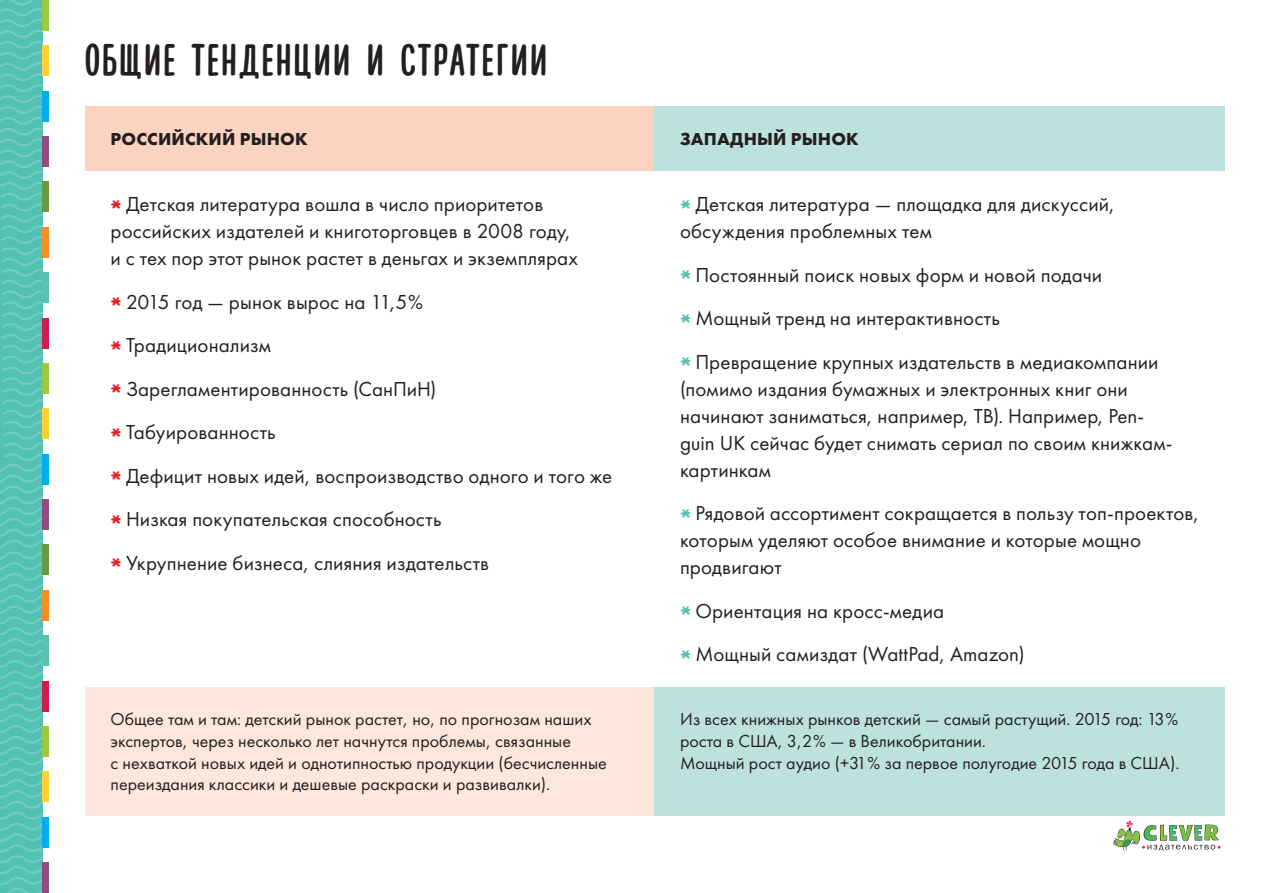
<style>
.page{position:relative;width:1263px;height:893px;background:#fff}
.page>*{position:absolute;margin:0;border:0;box-sizing:border-box;transform-origin:0 0}
.t1{font:700 43.5px "Lifehack Sans";letter-spacing:.065em;color:#231f20}
.text{font:21px/27px "Futura New";letter-spacing:.005em;color:#231f20}
.t2{font:18px/21.6px "Futura New";color:#231f20}
.t3{font:700 18px "Futura New";letter-spacing:.01em;color:#231f20}
.s1{font-family:"Lifehack Basic";color:#ee1d23}
.s2{font-family:"Lifehack Basic";color:#53c1b2}
</style>
<div class="page">
<svg style="left:0;top:0;width:43px;height:893px;background:#5ac2b4"></svg>
<svg style="left:1113px;top:820px;width:107px;height:31px"></svg>
<div style="left:85px;top:106px;width:569px;height:64px;background:#fcd2c0"></div>
<div style="left:654px;top:106px;width:571px;height:64px;background:#bde2dd"></div>
<div style="left:85px;top:687px;width:569px;height:129px;background:#fde7dc"></div>
<div style="left:654px;top:687px;width:571px;height:129px;background:#bde2dd"></div>
<div style="left:43px;top:862px;width:6px;height:31px;background:#924c82"></div>
<div style="left:43px;top:817px;width:6px;height:31px;background:#00afef"></div>
<div style="left:43px;top:771px;width:6px;height:31px;background:#fdd037"></div>
<div style="left:43px;top:726px;width:6px;height:31px;background:#99ca3f"></div>
<div style="left:43px;top:681px;width:6px;height:30px;background:#d11d4f"></div>
<div style="left:43px;top:635px;width:6px;height:31px;background:#57c1b4"></div>
<div style="left:43px;top:590px;width:6px;height:31px;background:#f68d22"></div>
<div style="left:43px;top:544px;width:6px;height:31px;background:#679a3e"></div>
<div style="left:43px;top:499px;width:6px;height:31px;background:#924c82"></div>
<div style="left:43px;top:454px;width:6px;height:31px;background:#00afef"></div>
<div style="left:43px;top:408px;width:6px;height:31px;background:#fdd037"></div>
<div style="left:43px;top:363px;width:6px;height:31px;background:#99ca3f"></div>
<div style="left:43px;top:318px;width:6px;height:31px;background:#d11d4f"></div>
<div style="left:43px;top:272px;width:6px;height:31px;background:#57c1b4"></div>
<div style="left:43px;top:227px;width:6px;height:31px;background:#f68d22"></div>
<div style="left:43px;top:181px;width:6px;height:31px;background:#679a3e"></div>
<div style="left:43px;top:136px;width:6px;height:31px;background:#924c82"></div>
<div style="left:43px;top:91px;width:6px;height:31px;background:#00afef"></div>
<div style="left:43px;top:45px;width:6px;height:31px;background:#fdd037"></div>
<div style="left:43px;top:0;width:6px;height:31px;background:#99ca3f"></div>
<p class="t1" style="left:85px;top:36px;width:464px">ОБЩИЕ ТЕНДЕНЦИИ И СТРАТЕГИИ</p>
<p class="t3" style="left:111px;top:127px;width:198px">РОССИЙСКИЙ РЫНОК</p>
<p class="t3" style="left:680px;top:127px;width:180px">ЗАПАДНЫЙ РЫНОК</p>
<p class="text" style="left:111px;top:191px;width:469px"><span class="s1">*</span> Детская литература вошла в число приоритетов российских издателей и книготорговцев в 2008 году, и с тех пор этот рынок растет в деньгах и экземплярах</p>
<p class="text" style="left:111px;top:288px;width:314px"><span class="s1">*</span> 2015 год — рынок вырос на 11,5%</p>
<p class="text" style="left:111px;top:332px;width:162px"><span class="s1">*</span> Традиционализм</p>
<p class="text" style="left:111px;top:375px;width:327px"><span class="s1">*</span> Зарегламентированность (СанПиН)</p>
<p class="text" style="left:111px;top:419px;width:167px"><span class="s1">*</span> Табуированность</p>
<p class="text" style="left:111px;top:462px;width:503px"><span class="s1">*</span> Дефицит новых идей, воспроизводство одного и того же</p>
<p class="text" style="left:111px;top:506px;width:332px"><span class="s1">*</span> Низкая покупательская способность</p>
<p class="text" style="left:111px;top:549px;width:380px"><span class="s1">*</span> Укрупнение бизнеса, слияния издательств</p>
<p class="text" style="left:680px;top:191px;width:436px"><span class="s2">*</span> Детская литература — площадка для дискуссий, обсуждения проблемных тем</p>
<p class="text" style="left:680px;top:261px;width:424px"><span class="s2">*</span> Постоянный поиск новых форм и новой подачи</p>
<p class="text" style="left:680px;top:305px;width:321px"><span class="s2">*</span> Мощный тренд на интерактивность</p>
<p class="text" style="left:680px;top:348px;width:494px"><span class="s2">*</span> Превращение крупных издательств в медиакомпании (помимо издания бумажных и электронных книг они начинают заниматься, например, ТВ). Например, Pen&shy;guin UK сейчас будет снимать сериал по своим книжкам&shy;картинкам</p>
<p class="text" style="left:680px;top:500px;width:521px"><span class="s2">*</span> Рядовой ассортимент сокращается в пользу топ-проектов, которым уделяют особое внимание и которые мощно продвигают</p>
<p class="text" style="left:680px;top:597px;width:266px"><span class="s2">*</span> Ориентация на кросс-медиа</p>
<p class="text" style="left:680px;top:641px;width:346px"><span class="s2">*</span> Мощный самиздат (WattPad, Amazon)</p>
<p class="t2" style="left:111px;top:709px;width:498px">Общее там и там: детский рынок растет, но, по прогнозам наших экспертов, через несколько лет начнутся проблемы, связанные<br>с нехваткой новых идей и однотипностью продукции (бесчисленные переиздания классики и дешевые раскраски и развивалки).</p>
<p class="t2" style="left:680px;top:709px;width:500px">Из всех книжных рынков детский — самый растущий. 2015 год: 13% роста в США, 3,2% — в Великобритании.</p>
<p class="t2" style="left:680px;top:752px;width:501px">Мощный рост аудио (+31% за первое полугодие 2015 года в США).</p>
</div>
